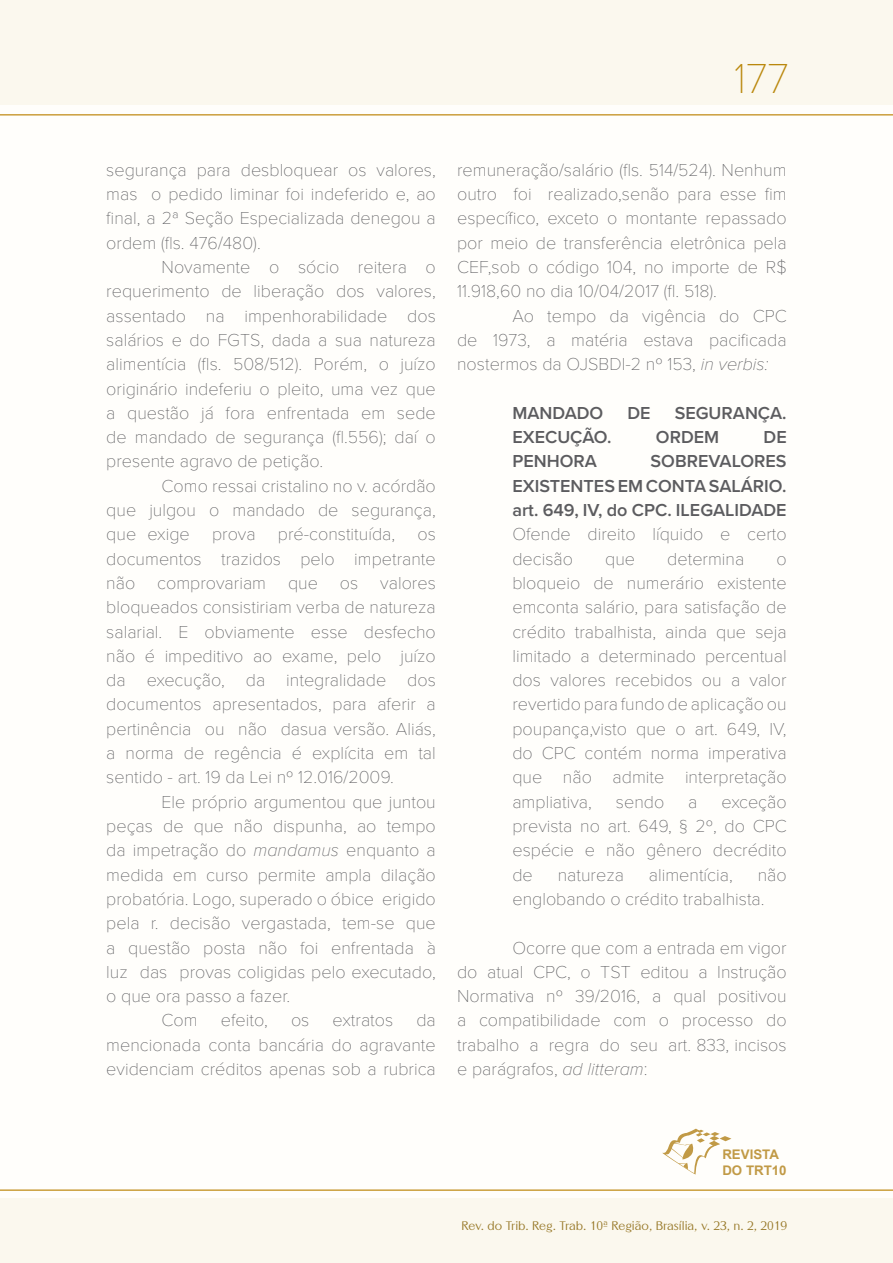
<style>
.page{position:relative;width:893px;height:1263px;background:#fffefb}
.page>*{position:absolute;margin:0;border:0;box-sizing:border-box;transform-origin:0 0}
.t1{font:100 43.5px "Proxima Nova T";color:#ba880d}
.t2{font:100 18px/24.3px "Proxima Nova T";color:#5c5c5f;text-align:justify}
.t3{font:600 18px/24.3px "Proxima Nova";color:#5c5c5f;text-align:justify}
.t4{font:700 13.2px/15.9px "Arial";color:#c19a46}
.t5{font:12px "Altrincham";color:#987929}
.s1{font-family:"Proxima Nova";font-style:italic}
</style>
<div class="page">
<div style="left:0;top:1199px;width:893px;height:64px;background:#fbf8ee"></div>
<div style="left:0;top:0;width:893px;height:104px;background:#fbf8ee"></div>
<hr style="left:0;top:0;width:1px;height:1263px;background:#fffdf4">
<hr style="left:0;top:1199px;width:1px;height:64px;background:#f3eacf">
<hr style="left:0;top:0;width:1px;height:104px;background:#f3eacf">
<svg style="left:662px;top:1128px;width:69px;height:47px"></svg>
<hr style="left:0;top:114px;width:893px;height:2px;background:#cb9f3c">
<hr style="left:0;top:1189px;width:893px;height:2px;background:#cb9f3c">
<h1 class="t1" style="left:734px;top:46px;width:56px">177</h1>
<p class="t2" style="left:106px;top:156px;width:331px">segurança para desbloquear os valores, mas o pedido liminar foi indeferido e, ao final, a 2ª Seção Especializada denegou a ordem (fls. 476/480).</p>
<p class="t2" style="left:106px;top:254px;width:331px;text-indent:55px">Novamente o sócio reitera o requerimento de liberação dos valores, assentado na impenhorabilidade dos salários e do FGTS, dada a sua natureza alimentícia (fls. 508/512). Porém, o juízo originário indeferiu o pleito, uma vez que a questão já fora enfrentada em sede de mandado de segurança (fl.556); daí o presente agravo de petição.</p>
<p class="t2" style="left:106px;top:472px;width:331px;text-indent:55px">Como ressai cristalino no v. acórdão que julgou o mandado de segurança, que exige prova pré-constituída, os documentos trazidos pelo impetrante não comprovariam que os valores bloqueados consistiriam verba de natureza salarial. E obviamente esse desfecho não é impeditivo ao exame, pelo juízo da execução, da integralidade dos documentos apresentados, para aferir a pertinência ou não dasua versão. Aliás, a norma de regência é explícita em tal sentido - art. 19 da Lei nº 12.016/2009.</p>
<p class="t2" style="left:162px;top:788px;width:276px">Ele próprio argumentou que juntou</p>
<p class="t2" style="left:106px;top:813px;width:331px">peças de que não dispunha, ao tempo</p>
<p class="t2" style="left:106px;top:837px;width:331px">da impetração do <span class="s1">mandamus</span> enquanto a</p>
<p class="t2" style="left:106px;top:861px;width:331px">medida em curso permite ampla dilação</p>
<p class="t2" style="left:106px;top:885px;width:331px">probatória. Logo, superado o óbice erigido</p>
<p class="t2" style="left:106px;top:910px;width:331px">pela r. decisão vergastada, tem-se que</p>
<p class="t2" style="left:106px;top:934px;width:331px">a questão posta não foi enfrentada à</p>
<p class="t2" style="left:106px;top:958px;width:331px">luz das provas coligidas pelo executado,</p>
<p class="t2" style="left:106px;top:983px;width:186px">o que ora passo a fazer.</p>
<p class="t2" style="left:162px;top:1007px;width:38px">Com</p>
<p class="t2" style="left:221px;top:1007px;width:49px">efeito,</p>
<p class="t2" style="left:291px;top:1007px;width:20px">os</p>
<p class="t2" style="left:333px;top:1007px;width:62px">extratos</p>
<p class="t2" style="left:106px;top:1007px;width:331px;text-indent:310px">da mencionada conta bancária do agravante evidenciam créditos apenas sob a rubrica</p>
<p class="t2" style="left:457px;top:156px;width:331px">remuneração/salário (fls. 514/524). Nenhum outro foi realizado,senão para esse fim específico, exceto o montante repassado por meio de transferência eletrônica pela CEF,sob o código 104, no importe de R$ 11.918,60 no dia 10/04/2017 (fl. 518).</p>
<p class="t2" style="left:457px;top:302px;width:331px;text-indent:55px">Ao tempo da vigência do CPC de 1973, a matéria estava pacificada nostermos da OJSBDI-2 nº 153, <span class="s1">in verbis:</span></p>
<p class="t3" style="left:512px;top:400px;width:92px">MANDADO</p>
<p class="t3" style="left:627px;top:400px;width:25px">DE</p>
<p class="t3" style="left:675px;top:400px;width:114px">SEGURANÇA.</p>
<p class="t3" style="left:512px;top:424px;width:101px">EXECUÇÃO.</p>
<p class="t3" style="left:656px;top:424px;width:65px">ORDEM</p>
<p class="t3" style="left:763px;top:424px;width:25px">DE</p>
<p class="t3" style="left:512px;top:449px;width:86px">PENHORA</p>
<p class="t3" style="left:512px;top:449px;width:276px;text-indent:138px">SOBREVALORES EXISTENTES EM CONTA SALÁRIO. art. 649, IV, do CPC. ILEGALIDADE</p>
<p class="t2" style="left:512px;top:521px;width:276px">Ofende direito líquido e certo decisão</p>
<p class="t2" style="left:605px;top:545px;width:31px">que</p>
<p class="t2" style="left:667px;top:545px;width:79px">determina</p>
<p class="t2" style="left:512px;top:545px;width:276px;text-indent:264px">o bloqueio de numerário existente emconta salário, para satisfação de crédito trabalhista, ainda que seja limitado a determinado percentual dos valores recebidos ou a valor revertido para fundo de aplicação ou poupança,visto que o art. 649, IV, do CPC contém norma imperativa que não admite interpretação ampliativa,</p>
<p class="t2" style="left:512px;top:788px;width:276px;text-indent:209px">exceção prevista no art. 649, § 2º, do CPC espécie e não gênero decrédito de</p>
<p class="t2" style="left:616px;top:788px;width:50px">sendo</p>
<p class="t2" style="left:688px;top:788px;width:11px">a</p>
<p class="t2" style="left:558px;top:861px;width:68px">natureza</p>
<p class="t2" style="left:649px;top:861px;width:85px">alimentícia,</p>
<p class="t2" style="left:512px;top:861px;width:276px;text-indent:245px">não englobando o crédito trabalhista.</p>
<p class="t2" style="left:457px;top:934px;width:331px;text-indent:55px">Ocorre que com a entrada em vigor do atual CPC, o TST editou a Instrução Normativa nº 39/2016, a qual positivou a compatibilidade com o processo do trabalho a regra do seu art. 833, incisos e parágrafos, <span class="s1">ad litteram</span>:</p>
<p class="t4" style="left:722px;top:1146px;width:66px">REVISTA<br>DO TRT10</p>
<p class="t5" style="left:462px;top:1218px;width:327px">Rev. do Trib. Reg. Trab. 10ª Região, Brasília, v. 23, n. 2, 2019</p>
</div>
